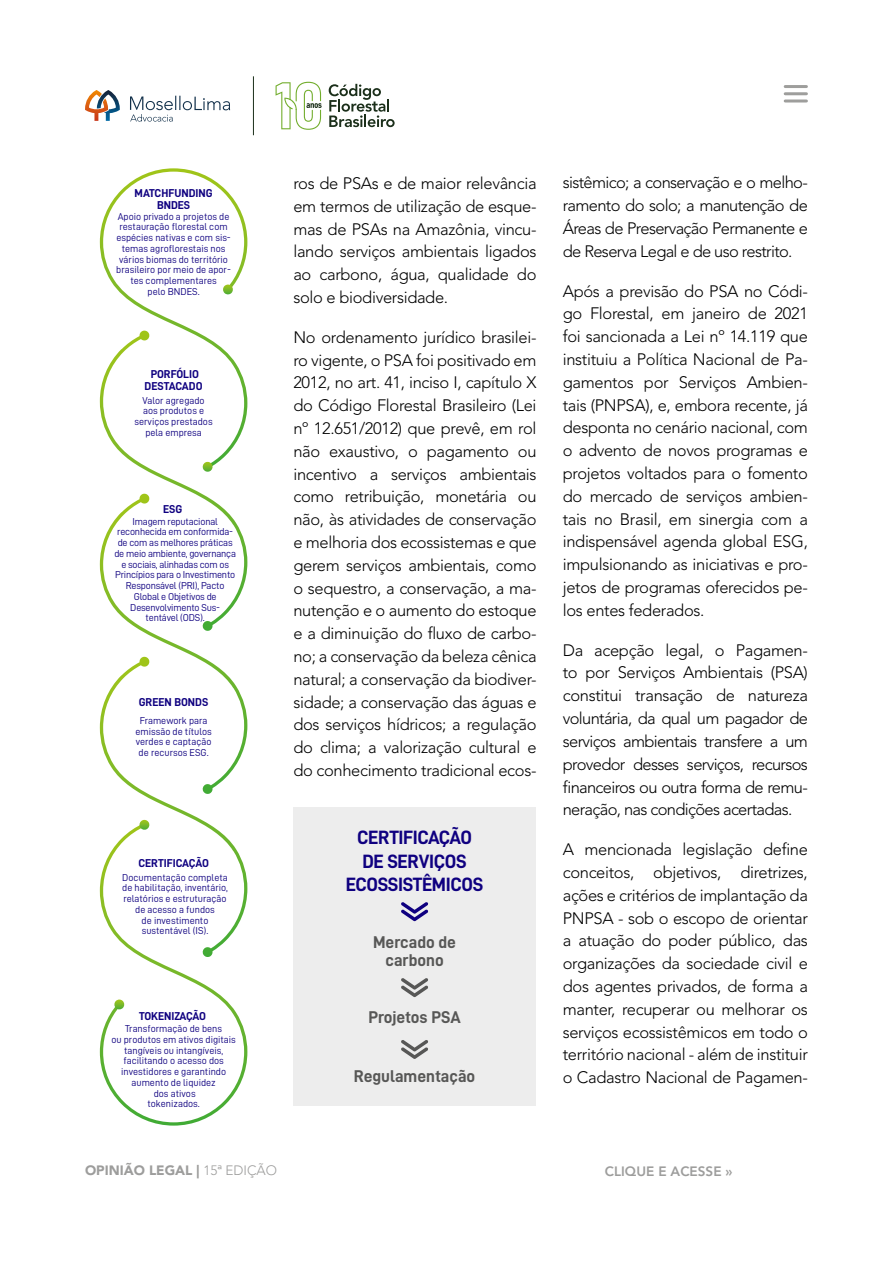
<style>
.page{position:relative;width:893px;height:1263px;background:#fff}
.page>*{position:absolute;margin:0;border:0;box-sizing:border-box;transform-origin:0 0}
.t1{font:19.35px/23.2px "D DIN Bold";letter-spacing:-.02em;color:#0f0080;text-align:center}
.t2{font:17.1px/17.9px "D DIN Bold";color:#575756;text-align:center}
.t3{font:300 16.5px/22.8px "Avenir LT Std";letter-spacing:-.02em;color:#000;text-align:justify}
.t4{font:900 13.5px "Avenir LT Std";color:#9d9d9c}
.t5{font:800 13.5px "Avenir LT Std";color:#9d9d9c}
.t6{font:11.4px/12.3px "D DIN Bold";color:#0f0080;text-align:center}
.t7{font:10.05px/10.8px "D DIN";color:#0f0080;text-align:center}
.t8{font:10.05px/10.8px "D DIN";letter-spacing:-.02em;color:#0f0080;text-align:center}
.s1{font-weight:300}
</style>
<div class="page">
<hr style="left:785px;top:85px;width:21px;height:3px;background:#9e9e9c">
<hr style="left:785px;top:92px;width:21px;height:3px;background:#9e9e9c">
<hr style="left:785px;top:99px;width:21px;height:3px;background:#9e9e9c">
<div style="left:293px;top:807px;width:243px;height:299px;background:#ededed"></div>
<svg style="left:130px;top:96px;width:100px;height:26px"></svg>
<svg style="left:85px;top:90px;width:35px;height:31px"></svg>
<svg style="left:329px;top:84px;width:66px;height:43px"></svg>
<svg style="left:276px;top:82px;width:46px;height:48px"></svg>
<hr style="left:253px;top:76px;width:1px;height:59px;background:#1b2f1a">
<svg style="left:100px;top:168px;width:147px;height:957px"></svg>
<svg style="left:401px;top:902px;width:27px;height:19px"></svg>
<svg style="left:401px;top:978px;width:27px;height:19px"></svg>
<svg style="left:401px;top:1040px;width:27px;height:19px"></svg>
<p class="t6" style="left:135px;top:187px;width:79px">MATCHFUNDING<br>BNDES</p>
<p class="t7" style="left:116px;top:211px;width:116px">Apoio privado a projetos de restauração florestal com espécies nativas e com sis&shy;temas agroflorestais nos vários biomas do território brasileiro por meio de apor&shy;tes complementares<br>pelo BNDES.</p>
<p class="t6" style="left:145px;top:368px;width:59px">PORFÓLIO<br>DESTACADO</p>
<p class="t7" style="left:135px;top:395px;width:80px">Valor agregado aos produtos e serviços prestados pela empresa</p>
<p class="t6" style="left:163px;top:503px;width:21px">ESG</p>
<p class="t8" style="left:114px;top:515px;width:123px">Imagem reputacional reconhecida em conformida&shy;de com as melhores práticas de meio ambiente, governança e sociais, alinhadas com os<br>Princípios para o Investimento<br>Responsável (PRI), Pacto<br>Global e Objetivos de<br>Desenvolvimento Sus&shy;tentável (ODS).</p>
<p class="t6" style="left:139px;top:696px;width:71px">GREEN BONDS</p>
<p class="t7" style="left:135px;top:715px;width:78px">Framework para emissão de títulos verdes e captação de recursos ESG.</p>
<p class="t6" style="left:138px;top:857px;width:72px">CERTIFICAÇÃO</p>
<p class="t7" style="left:122px;top:871px;width:107px">Documentação completa de habilitação, inventário, relatórios e estruturação de acesso a fundos<br>de investimento sustentável (IS).</p>
<p class="t6" style="left:139px;top:1009px;width:69px">TOKENIZAÇÃO</p>
<p class="t7" style="left:111px;top:1023px;width:126px">Transformação de bens<br>ou produtos em ativos digitais tangíveis ou intangíveis, facilitando o acesso dos investidores e garantindo aumento de liquidez<br>dos ativos<br>tokenizados.</p>
<p class="t3" style="left:293px;top:172px;width:245px">ros de PSAs e de maior relevância em termos de utilização de esque&shy;mas de PSAs na Amazônia, vincu&shy;lando serviços ambientais ligados ao carbono, água, qualidade do solo e biodiversidade.</p>
<p class="t3" style="left:293px;top:326px;width:245px">No ordenamento jurídico brasilei&shy;ro vigente, o PSA foi positivado em 2012, no art. 41, inciso I, capítulo X do Código Florestal Brasileiro (Lei nº 12.651/2012) que prevê, em rol não exaustivo, o pagamento ou incentivo a serviços ambientais como retribuição, monetária ou não, às atividades de conservação e melhoria dos ecossistemas e que gerem serviços ambientais, como o sequestro, a conservação, a ma&shy;nutenção e o aumento do estoque e a diminuição do fluxo de carbo&shy;no; a conservação da beleza cênica natural; a conservação da biodiver&shy;sidade; a conservação das águas e dos serviços hídricos; a regulação do clima; a valorização cultural e do conhecimento tradicional ecos-</p>
<p class="t1" style="left:346px;top:826px;width:139px">CERTIFICAÇÃO<br>DE SERVIÇOS<br>ECOSSISTÊMICOS</p>
<p class="t2" style="left:373px;top:933px;width:84px">Mercado de carbono</p>
<p class="t2" style="left:368px;top:1008px;width:94px">Projetos PSA</p>
<p class="t2" style="left:354px;top:1067px;width:123px">Regulamentação</p>
<p class="t3" style="left:563px;top:171px;width:247px">sistêmico; a conservação e o melho&shy;ramento do solo; a manutenção de Áreas de Preservação Permanente e de Reserva Legal e de uso restrito.</p>
<p class="t3" style="left:563px;top:280px;width:247px">Após a previsão do PSA no Códi&shy;go Florestal, em janeiro de 2021 foi sancionada a Lei nº 14.119 que instituiu a Política Nacional de Pa&shy;gamentos por Serviços Ambien&shy;tais (PNPSA), e, embora recente, já desponta no cenário nacional, com o advento de novos programas e projetos voltados para o fomento do mercado de serviços ambien&shy;tais no Brasil, em sinergia com a indispensável agenda global ESG, impulsionando as iniciativas e pro&shy;jetos de programas oferecidos pe&shy;los entes federados.</p>
<p class="t3" style="left:563px;top:639px;width:247px">Da acepção legal, o Pagamen&shy;to por Serviços Ambientais (PSA) constitui transação de natureza voluntária, da qual um pagador de serviços ambientais transfere a um provedor desses serviços, recursos financeiros ou outra forma de remu&shy;neração, nas condições acertadas.</p>
<p class="t3" style="left:563px;top:838px;width:247px">A mencionada legislação define conceitos, objetivos, diretrizes, ações e critérios de implantação da PNPSA - sob o escopo de orientar a atuação do poder público, das organizações da sociedade civil e dos agentes privados, de forma a manter, recuperar ou melhorar os serviços ecossistêmicos em todo o território nacional - além de instituir o Cadastro Nacional de Pagamen-</p>
<p class="t4" style="left:85px;top:1162px;width:194px">OPINIÃO LEGAL | <span class="s1">15a EDIÇÃO</span></p>
<p class="t5" style="left:605px;top:1164px;width:129px">CLIQUE E ACESSE »</p>
</div>
